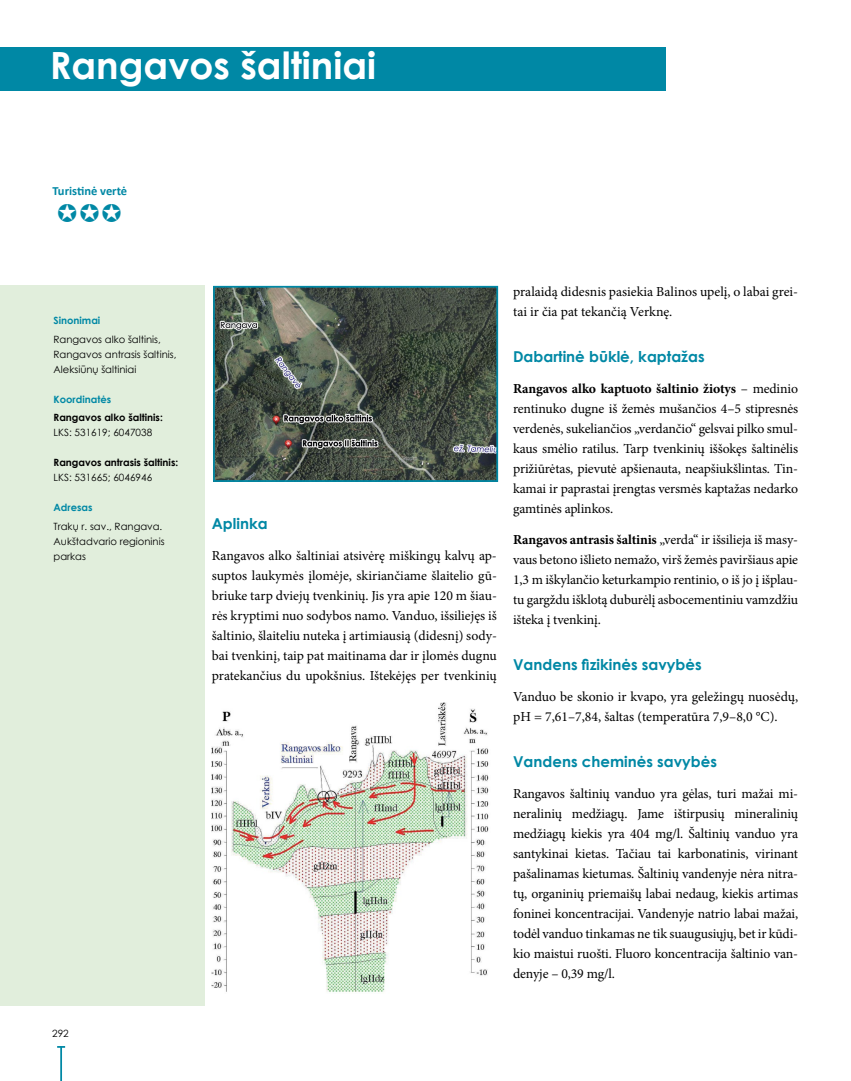
<style>
.page{position:relative;width:851px;height:1081px;background:#fff}
.page>*{position:absolute;margin:0;border:0;box-sizing:border-box;transform-origin:0 0}
.t1{font:700 37.5px "Century Gothic";color:#fff}
.t2{font:700 15px "Century Gothic";color:#0088a5}
.t3{font:13.75px/20px "Minion Pro";letter-spacing:-.01em;color:#000;text-align:justify}
.t4{font:700 12.5px "Calibri";color:#0088a5}
.t5{font:10px/15px "Century Gothic";color:#000}
.t6{font:700 10px "Century Gothic";color:#000}
.t7{font:700 10px "Century Gothic";color:#0088a5}
.s1{font-weight:700}
</style>
<div class="page">
<hr style="left:60px;top:1047px;width:2px;height:34px;background:#0088a5">
<svg style="left:57px;top:1046px;width:8px;height:2px"></svg>
<div style="left:0;top:48px;width:665px;height:43px;background:#0088a5"></div>
<div style="left:0;top:285px;width:205px;height:720px;background:#e1eedc"></div>
<img style="left:216px;top:289px;width:279px;height:190px">
<div style="left:213px;top:286px;width:285px;height:196px;border:2px solid #0088a5"></div>
<img style="left:212px;top:702px;width:277px;height:290px">
<h1 class="t1" style="left:50px;top:37px;width:328px">Rangavos šaltiniai</h1>
<p class="t4" style="left:52px;top:182px;width:76px">Turistinė vertė</p>
<p class="t7" style="left:54px;top:313px;width:48px">Sinonimai</p>
<p class="t5" style="left:54px;top:332px;width:124px">Rangavos alko šaltinis,<br>Rangavos antrasis šaltinis,<br>Aleksiūnų šaltiniai</p>
<p class="t7" style="left:54px;top:392px;width:59px">Koordinatės</p>
<p class="t6" style="left:54px;top:410px;width:111px">Rangavos alko šaltinis:</p>
<p class="t5" style="left:54px;top:425px;width:100px">LKS: 531619; 6047038</p>
<p class="t6" style="left:54px;top:455px;width:126px">Rangavos antrasis šaltinis:</p>
<p class="t5" style="left:54px;top:470px;width:100px">LKS: 531665; 6046946</p>
<p class="t7" style="left:54px;top:500px;width:40px">Adresas</p>
<p class="t5" style="left:54px;top:519px;width:113px">Trakų r. sav., Rangava.<br>Aukštadvario regioninis parkas</p>
<p class="t5" style="left:52px;top:1026px;width:18px">292</p>
<p class="t2" style="left:212px;top:512px;width:57px">Aplinka</p>
<p class="t3" style="left:212px;top:545px;width:286px">Rangavos alko šaltiniai atsivėrę miškingų kalvų ap&shy;suptos laukymės įlomėje, skiriančiame šlaitelio gū&shy;briuke tarp dviejų tvenkinių. Jis yra apie 120 m šiau&shy;rės kryptimi nuo sodybos namo. Vanduo, išsiliejęs iš šaltinio, šlaiteliu nuteka į artimiausią (didesnį) sody&shy;bai tvenkinį, taip pat maitinama dar ir įlomės dugnu pratekančius du upokšnius. Ištekėjęs per tvenkinių</p>
<p class="t3" style="left:513px;top:281px;width:286px">pralaidą didesnis pasiekia Balinos upelį, o labai grei&shy;tai ir čia pat tekančią Verknę.</p>
<p class="t2" style="left:513px;top:345px;width:193px">Dabartinė būklė, kaptažas</p>
<p class="t3" style="left:513px;top:378px;width:286px"><span class="s1">Rangavos alko kaptuoto šaltinio žiotys</span> – medinio rentinuko dugne iš žemės mušančios 4–5 stipresnės verdenės, sukeliančios „verdančio“ gelsvai pilko smul&shy;kaus smėlio ratilus. Tarp tvenkinių iššokęs šaltinėlis prižiūrėtas, pievutė apšienauta, neapšiukšlintas. Tin&shy;kamai ir paprastai įrengtas versmės kaptažas nedarko gamtinės aplinkos.</p>
<p class="t3" style="left:513px;top:529px;width:286px"><span class="s1">Rangavos antrasis šaltinis</span> „verda“ ir išsilieja iš masy&shy;vaus betono išlieto nemažo, virš žemės paviršiaus apie 1,3 m iškylančio keturkampio rentinio, o iš jo į išplau&shy;tu gargždu išklotą duburėlį asbocementiniu vamzdžiu išteka į tvenkinį.</p>
<p class="t2" style="left:513px;top:653px;width:190px">Vandens fizikinės savybės</p>
<p class="t3" style="left:513px;top:686px;width:286px">Vanduo be skonio ir kvapo, yra geležingų nuosėdų, pH = 7,61–7,84, šaltas (temperatūra 7,9–8,0 °C).</p>
<p class="t2" style="left:513px;top:750px;width:205px">Vandens cheminės savybės</p>
<p class="t3" style="left:513px;top:783px;width:286px">Rangavos šaltinių vanduo yra gėlas, turi mažai mi&shy;neralinių medžiagų. Jame ištirpusių mineralinių medžiagų kiekis yra 404 mg/l. Šaltinių vanduo yra santykinai kietas. Tačiau tai karbonatinis, virinant pašalinamas kietumas. Šaltinių vandenyje nėra nitra&shy;tų, organinių priemaišų labai nedaug, kiekis artimas foninei koncentracijai. Vandenyje natrio labai mažai, todėl vanduo tinkamas ne tik suaugusiųjų, bet ir kūdi&shy;kio maistui ruošti. Fluoro koncentracija šaltinio van&shy;denyje – 0,39 mg/l.</p>
</div>
